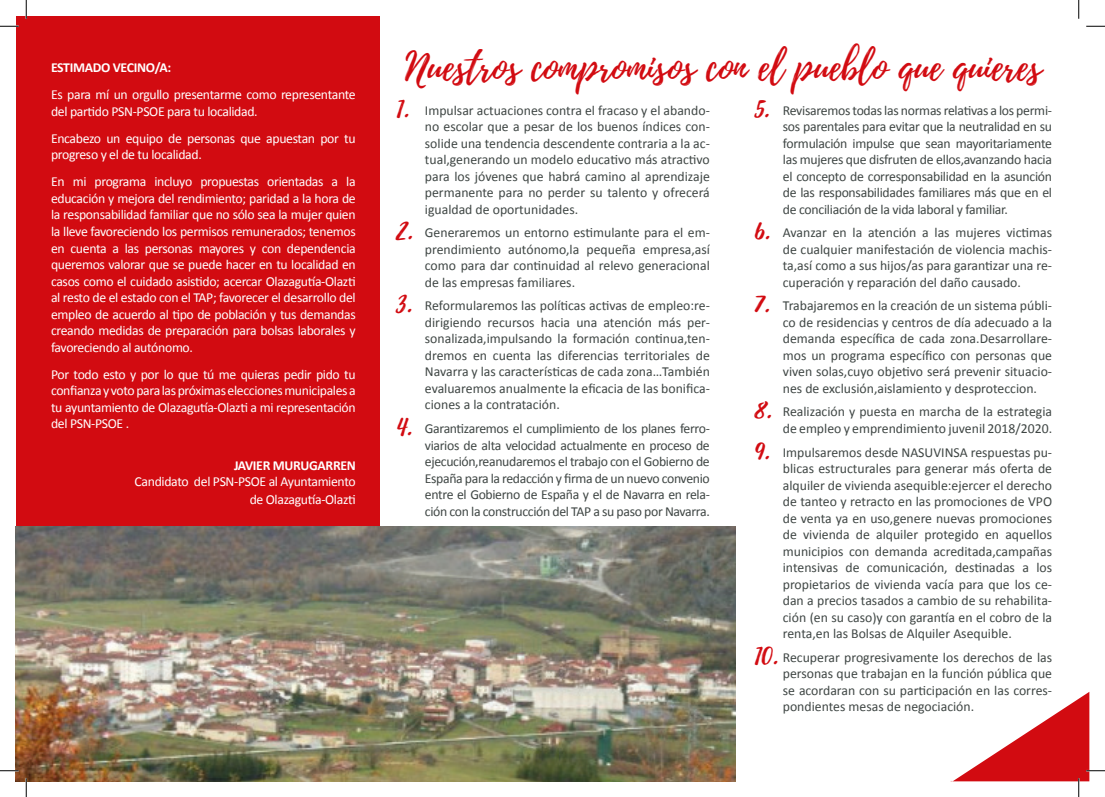
<style>
.page{position:relative;width:1105px;height:797px;background:#fff}
.page>*{position:absolute;margin:0;border:0;box-sizing:border-box;transform-origin:0 0}
.t1{font:38.75px "Playlist Script";color:#d20b11}
.t2{font:13.75px/16.5px "Calibri";color:#3f4644;text-align:justify}
.t3{font:13.75px/16.5px "Calibri";letter-spacing:-.025em;color:#fff}
.t4{font:700 13.75px "Calibri";letter-spacing:-.025em;color:#fff}
.s1{font-family:"Playlist Script";font-size:28.75px;color:#d20b11}
</style>
<div class="page">
<div style="left:16px;top:16px;width:364px;height:765px;background:#d20b11"></div>
<img style="left:16px;top:526px;width:719px;height:255px">
<svg style="left:0;top:25px;width:19px;height:2px"></svg>
<svg style="left:1086px;top:25px;width:19px;height:2px"></svg>
<svg style="left:0;top:770px;width:19px;height:1px"></svg>
<svg style="left:25px;top:0;width:2px;height:19px"></svg>
<svg style="left:25px;top:778px;width:2px;height:19px"></svg>
<svg style="left:1078px;top:0;width:1px;height:19px"></svg>
<svg style="left:950px;top:692px;width:155px;height:105px"></svg>
<p class="t4" style="left:51px;top:59px;width:122px">ESTIMADO VECINO/A:</p>
<p class="t3" style="left:51px;top:86px;width:306px">Es para mí un orgullo presentarme como representante del partido PSN-PSOE para tu localidad.</p>
<p class="t3" style="left:51px;top:129px;width:306px">Encabezo un equipo de personas que apuestan por tu progreso y el de tu localidad.</p>
<p class="t3" style="left:51px;top:173px;width:306px;text-align:justify">En mi programa incluyo propuestas orientadas a la educación y mejora del rendimiento; paridad a la hora de la responsabilidad familiar que no sólo sea la mujer quien la lleve favoreciendo los permisos remunerados; tenemos en cuenta a las personas mayores y con dependencia queremos valorar que se puede hacer en tu localidad en casos como el cuidado asistido; acercar Olazagutía-Olazti al resto de el estado con el TAP; favorecer el desarrollo del empleo de acuerdo al tipo de población y tus demandas creando medidas de preparación para bolsas laborales y favoreciendo al autónomo.</p>
<p class="t3" style="left:51px;top:365px;width:306px;text-align:justify">Por todo esto y por lo que tú me quieras pedir pido tu confianza y voto para las próximas elecciones municipales a tu ayuntamiento de Olazagutía-Olazti a mi representación del PSN-PSOE .</p>
<p class="t4" style="left:234px;top:456px;width:123px">JAVIER MURUGARREN</p>
<p class="t3" style="left:135px;top:472px;width:223px">Candidato del PSN-PSOE al Ayuntamiento</p>
<p class="t3" style="left:250px;top:490px;width:108px">de Olazagutía-Olazti</p>
<p class="t1" style="left:405px;top:40px;width:638px">Nuestros compromisos con el pueblo que quieres</p>
<p class="t2" style="left:783px;top:101px;width:271px;text-indent:-28px"><span class="s1">5.</span> Revisaremos todas las normas relativas a los permi&shy;sos parentales para evitar que la neutralidad en su formulación impulse que sean mayoritariamente las mujeres que disfruten de ellos,avanzando hacia el concepto de corresponsabilidad en la asunción de las responsabilidades familiares más que en el de conciliación de la vida laboral y familiar.</p>
<p class="t2" style="left:783px;top:224px;width:271px;text-indent:-28px"><span class="s1">6.</span> Avanzar en la atención a las mujeres victimas de cualquier manifestación de violencia machis&shy;ta,así como a sus hijos/as para garantizar una re&shy;cuperación y reparación del daño causado.</p>
<p class="t2" style="left:783px;top:297px;width:271px;text-indent:-28px"><span class="s1">7.</span> Trabajaremos en la creación de un sistema públi&shy;co de residencias y centros de día adecuado a la demanda específica de cada zona.Desarrollare&shy;mos un programa específico con personas que viven solas,cuyo objetivo será prevenir situacio&shy;nes de exclusión,aislamiento y desproteccion.</p>
<p class="t2" style="left:754px;top:403px;width:299px;text-align:right"><span class="s1">8.</span> Realización y puesta en marcha de la estrategia de empleo y emprendimiento juvenil 2018/2020.</p>
<p class="t2" style="left:783px;top:443px;width:271px;text-indent:-28px"><span class="s1">9.</span> Impulsaremos desde NASUVINSA respuestas pu&shy;blicas estructurales para generar más oferta de alquiler de vivienda asequible:ejercer el derecho de tanteo y retracto en las promociones de VPO de venta ya en uso,genere nuevas promociones de vivienda de alquiler protegido en aquellos municipios con demanda acreditada,campañas intensivas de comunicación, destinadas a los propietarios de vivienda vacía para que los ce&shy;dan a precios tasados a cambio de su rehabilita&shy;ción (en su caso)y con garantía en el cobro de la renta,en las Bolsas de Alquiler Asequible.</p>
<p class="t2" style="left:783px;top:648px;width:271px;text-indent:-28px"><span class="s1">10.</span> Recuperar progresivamente los derechos de las personas que trabajan en la función pública que se acordaran con su participación en las corres&shy;pondientes mesas de negociación.</p>
<p class="t2" style="left:425px;top:101px;width:286px;text-indent:-28px"><span class="s1">1.</span> Impulsar actuaciones contra el fracaso y el abando&shy;no escolar que a pesar de los buenos índices con&shy;solide una tendencia descendente contraria a la ac&shy;tual,generando un modelo educativo más atractivo para los jóvenes que habrá camino al aprendizaje permanente para no perder su talento y ofrecerá igualdad de oportunidades.</p>
<p class="t2" style="left:425px;top:224px;width:286px;text-indent:-28px"><span class="s1">2.</span> Generaremos un entorno estimulante para el em&shy;prendimiento autónomo,la pequeña empresa,así como para dar continuidad al relevo generacional de las empresas familiares.</p>
<p class="t2" style="left:425px;top:297px;width:286px;text-indent:-28px"><span class="s1">3.</span> Reformularemos las políticas activas de empleo:re&shy;dirigiendo recursos hacia una atención más per&shy;sonalizada,impulsando la formación continua,ten&shy;dremos en cuenta las diferencias territoriales de Navarra y las características de cada zona…También evaluaremos anualmente la eficacia de las bonifica&shy;ciones a la contratación.</p>
<p class="t2" style="left:425px;top:419px;width:286px;text-indent:-28px"><span class="s1">4.</span> Garantizaremos el cumplimiento de los planes ferro&shy;viarios de alta velocidad actualmente en proceso de ejecución,reanudaremos el trabajo con el Gobierno de España para la redacción y firma de un nuevo convenio entre el Gobierno de España y el de Navarra en rela&shy;ción con la construcción del TAP a su paso por Navarra.</p>
</div>
